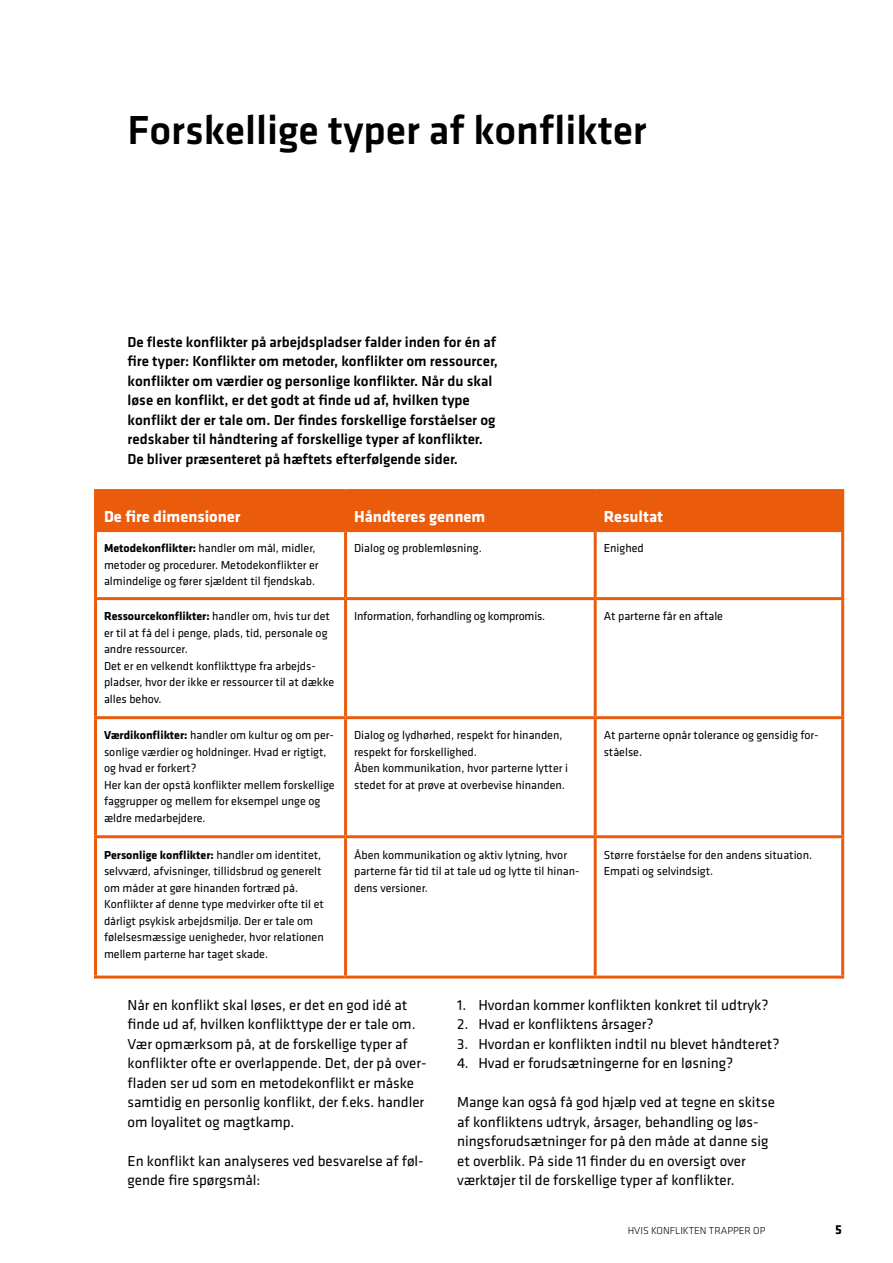
<style>
.page{position:relative;width:893px;height:1263px;background:#fff}
.page>*{position:absolute;margin:0;border:0;box-sizing:border-box;transform-origin:0 0}
.t1{font:500 42px "Klavika";color:#000}
.t2{font:700 16.5px "Klavika";color:#fff}
.t3{font:15px/19.5px "Klavika";color:#000}
.t4{font:500 15px/19.5px "Klavika";color:#000}
.t5{font:700 13.5px "Klavika";color:#000}
.t6{font:12px/16.5px "Klavika";color:#000}
.t7{font:300 10.5px "Klavika";color:#000}
.s1{font-weight:700}
</style>
<div class="page">
<div style="left:97px;top:492px;width:744px;height:37px;background:#ea5b0b"></div>
<hr style="left:94px;top:489px;width:252px;height:3px;background:#ea5b0b">
<hr style="left:94px;top:492px;width:3px;height:37px;background:#ea5b0b">
<hr style="left:346px;top:489px;width:249px;height:3px;background:#ea5b0b">
<hr style="left:344px;top:492px;width:3px;height:37px;background:#ea5b0b">
<hr style="left:595px;top:489px;width:249px;height:3px;background:#ea5b0b">
<hr style="left:594px;top:492px;width:3px;height:37px;background:#ea5b0b">
<hr style="left:841px;top:492px;width:3px;height:37px;background:#ea5b0b">
<hr style="left:94px;top:529px;width:252px;height:3px;background:#ea5b0b">
<hr style="left:94px;top:532px;width:3px;height:65px;background:#ea5b0b">
<hr style="left:346px;top:529px;width:249px;height:3px;background:#ea5b0b">
<hr style="left:344px;top:532px;width:3px;height:65px;background:#ea5b0b">
<hr style="left:595px;top:529px;width:249px;height:3px;background:#ea5b0b">
<hr style="left:594px;top:532px;width:3px;height:65px;background:#ea5b0b">
<hr style="left:841px;top:532px;width:3px;height:65px;background:#ea5b0b">
<hr style="left:94px;top:597px;width:252px;height:3px;background:#ea5b0b">
<hr style="left:94px;top:600px;width:3px;height:116px;background:#ea5b0b">
<hr style="left:346px;top:597px;width:249px;height:3px;background:#ea5b0b">
<hr style="left:344px;top:600px;width:3px;height:116px;background:#ea5b0b">
<hr style="left:595px;top:597px;width:249px;height:3px;background:#ea5b0b">
<hr style="left:594px;top:600px;width:3px;height:116px;background:#ea5b0b">
<hr style="left:841px;top:600px;width:3px;height:116px;background:#ea5b0b">
<hr style="left:94px;top:716px;width:252px;height:3px;background:#ea5b0b">
<hr style="left:94px;top:719px;width:3px;height:116px;background:#ea5b0b">
<hr style="left:346px;top:716px;width:249px;height:3px;background:#ea5b0b">
<hr style="left:344px;top:719px;width:3px;height:116px;background:#ea5b0b">
<hr style="left:595px;top:716px;width:249px;height:3px;background:#ea5b0b">
<hr style="left:594px;top:719px;width:3px;height:116px;background:#ea5b0b">
<hr style="left:841px;top:719px;width:3px;height:116px;background:#ea5b0b">
<hr style="left:94px;top:835px;width:252px;height:3px;background:#ea5b0b">
<hr style="left:94px;top:838px;width:3px;height:137px;background:#ea5b0b">
<hr style="left:346px;top:835px;width:249px;height:3px;background:#ea5b0b">
<hr style="left:344px;top:838px;width:3px;height:137px;background:#ea5b0b">
<hr style="left:595px;top:835px;width:249px;height:3px;background:#ea5b0b">
<hr style="left:594px;top:838px;width:3px;height:137px;background:#ea5b0b">
<hr style="left:841px;top:838px;width:3px;height:137px;background:#ea5b0b">
<hr style="left:94px;top:975px;width:252px;height:3px;background:#ea5b0b">
<hr style="left:346px;top:975px;width:249px;height:3px;background:#ea5b0b">
<hr style="left:595px;top:975px;width:249px;height:3px;background:#ea5b0b">
<h1 class="t1" style="left:128px;top:102px;width:521px">Forskellige typer af konflikter</h1>
<p class="t4" style="left:128px;top:331px;width:372px">De fleste konflikter på arbejdspladser falder inden for én af fire typer: Konflikter om metoder, konflikter om ressourcer, konflikter om værdier og personlige konflikter. Når du skal løse en konflikt, er det godt at finde ud af, hvilken type konflikt der er tale om. Der findes forskellige forståelser og redskaber til håndtering af forskellige typer af konflikter.<br>De bliver præsenteret på hæftets efterfølgende sider.</p>
<h2 class="t2" style="left:104px;top:505px;width:138px">De fire dimensioner</h2>
<h2 class="t2" style="left:354px;top:505px;width:133px">Håndteres gennem</h2>
<h2 class="t2" style="left:604px;top:505px;width:61px">Resultat</h2>
<p class="t6" style="left:104px;top:540px;width:216px"><span class="s1">Metodekonflikter:</span> handler om mål, midler, metoder og procedurer. Metodekonflikter er almindelige og fører sjældent til fjendskab.</p>
<p class="t6" style="left:354px;top:540px;width:129px">Dialog og problemløsning.</p>
<p class="t6" style="left:604px;top:540px;width:42px">Enighed</p>
<p class="t6" style="left:104px;top:608px;width:232px"><span class="s1">Ressourcekonflikter:</span> handler om, hvis tur det er til at få del i penge, plads, tid, personale og andre ressourcer.<br>Det er en velkendt konflikttype fra arbejds&shy;pladser, hvor der ikke er ressourcer til at dække alles behov.</p>
<p class="t6" style="left:354px;top:608px;width:193px">Information, forhandling og kompromis.</p>
<p class="t6" style="left:604px;top:608px;width:121px">At parterne får en aftale</p>
<p class="t6" style="left:104px;top:727px;width:232px"><span class="s1">Værdikonflikter:</span> handler om kultur og om per&shy;sonlige værdier og holdninger. Hvad er rigtigt, og hvad er forkert?<br>Her kan der opstå konflikter mellem forskellige faggrupper og mellem for eksempel unge og ældre medarbejdere.</p>
<p class="t6" style="left:354px;top:727px;width:215px">Dialog og lydhørhed, respekt for hinanden, respekt for forskellighed.<br>Åben kommunikation, hvor parterne lytter i stedet for at prøve at overbevise hinanden.</p>
<p class="t6" style="left:604px;top:727px;width:217px">At parterne opnår tolerance og gensidig for&shy;ståelse.</p>
<p class="t6" style="left:104px;top:846px;width:221px"><span class="s1">Personlige konflikter:</span> handler om identitet, selvværd, afvisninger, tillidsbrud og generelt om måder at gøre hinanden fortræd på.<br>Konflikter af denne type medvirker ofte til et dårligt psykisk arbejdsmiljø. Der er tale om følelsesmæssige uenigheder, hvor relationen mellem parterne har taget skade.</p>
<p class="t6" style="left:354px;top:846px;width:227px">Åben kommunikation og aktiv lytning, hvor parterne får tid til at tale ud og lytte til hinan&shy;dens versioner.</p>
<p class="t6" style="left:604px;top:846px;width:210px">Større forståelse for den andens situation.<br>Empati og selvindsigt.</p>
<p class="t3" style="left:128px;top:994px;width:300px">Når en konflikt skal løses, er det en god idé at finde ud af, hvilken konflikttype der er tale om.<br>Vær opmærksom på, at de forskellige typer af konflikter ofte er overlappende. Det, der på over&shy;fladen ser ud som en metodekonflikt er måske samtidig en personlig konflikt, der f.eks. handler om loyalitet og magtkamp.</p>
<p class="t3" style="left:128px;top:1150px;width:298px">En konflikt kan analyseres ved besvarelse af føl&shy;gende fire spørgsmål:</p>
<p class="t3" style="left:457px;top:994px;width:313px">1. Hvordan kommer konflikten konkret til udtryk?</p>
<p class="t3" style="left:457px;top:1014px;width:198px">2. Hvad er konfliktens årsager?</p>
<p class="t3" style="left:457px;top:1033px;width:324px">3. Hvordan er konflikten indtil nu blevet håndteret?</p>
<p class="t3" style="left:457px;top:1053px;width:278px">4. Hvad er forudsætningerne for en løsning?</p>
<p class="t3" style="left:457px;top:1092px;width:319px">Mange kan også få god hjælp ved at tegne en skitse af konfliktens udtryk, årsager, behandling og løs&shy;ningsforudsætninger for på den måde at danne sig et overblik. På side 11 finder du en oversigt over værktøjer til de forskellige typer af konflikter.</p>
<p class="t7" style="left:628px;top:1224px;width:139px">HVIS KONFLIKTEN TRAPPER OP</p>
<p class="t5" style="left:835px;top:1220px;width:8px">5</p>
</div>
